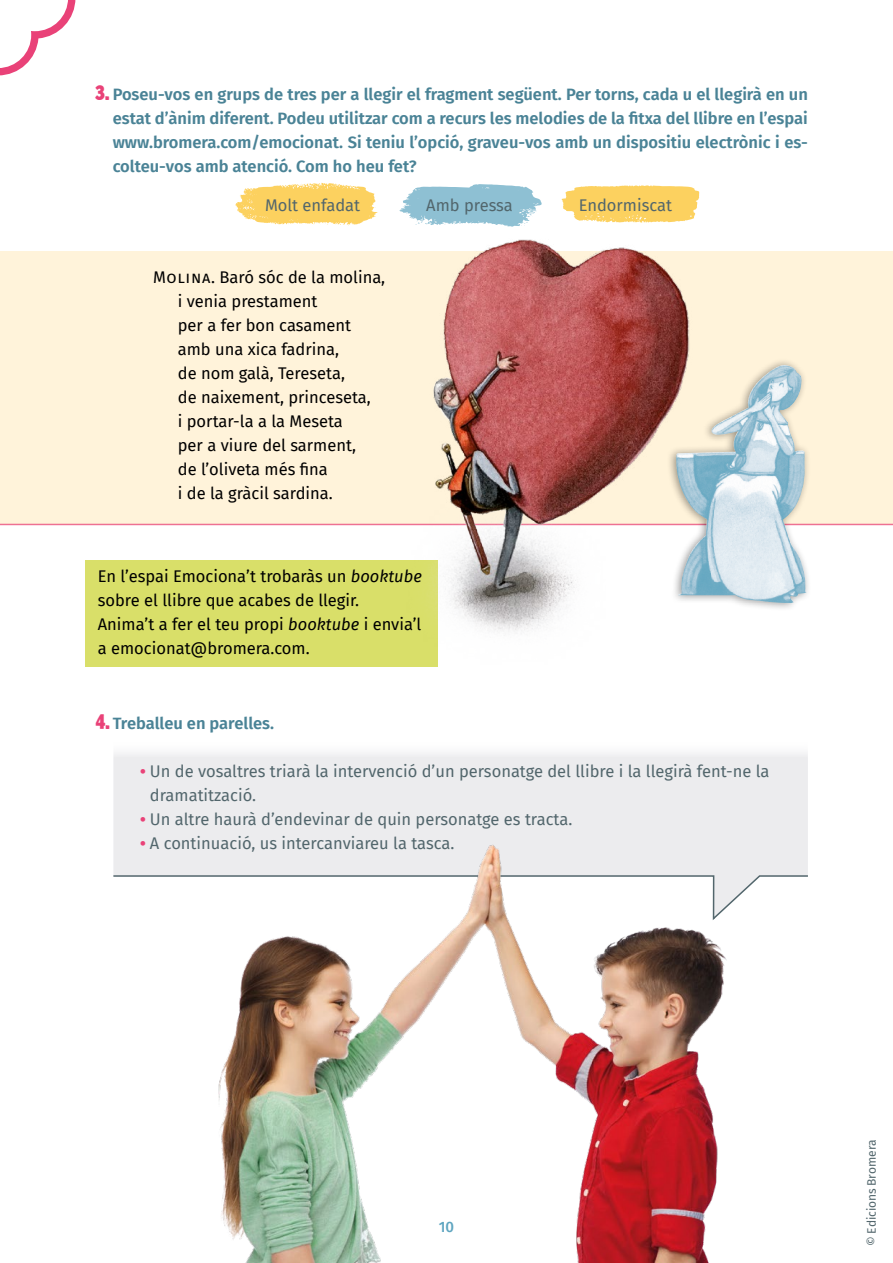
<style>
.page{position:relative;width:893px;height:1263px;background:#fff}
.page>*{position:absolute;margin:0;border:0;box-sizing:border-box;transform-origin:0 0}
.Activitat{font:600 16.5px/24px "Fira Sans";color:#4a8396;text-align:justify}
.Text_activitats{font:16.5px/24px "Fira Sans";color:#52666c}
.Text_activitats-2{font:16.5px "Fira Sans";color:#000}
.Text{font:16.5px/24px "Fira Sans";color:#000}
.t1{font:500 15px "Fira Sans";color:#5ea5c0}
.t2{font:12px "Fira Sans";letter-spacing:-.005em;color:#52666c}
.s1{font-family:"Block Berthold";font-weight:400;font-stretch:condensed;font-size:21px;color:#e94278}
.s2{font-style:italic}
.s3{font-weight:700;color:#e94278}
</style>
<div class="page">
<svg style="left:235px;top:183px;width:101px;height:42px"></svg>
<svg style="left:0;top:0;width:75px;height:75px"></svg>
<div style="left:113px;top:753px;width:695px;height:62px;background:#ececee"></div>
<div style="left:0;top:251px;width:893px;height:273px;background:#fff3da"></div>
<div style="left:85px;top:560px;width:353px;height:106px;background:#d9df69"></div>
<hr style="left:0;top:524px;width:893px;height:1px;background:#e94278">
<div style="left:666px;top:357px;width:145px;height:254px;background:#000;opacity:.4"></div>
<img style="left:756px;top:365px;width:51px;height:238px">
<img style="left:336px;top:184px;width:420px;height:483px">
<img style="left:113px;top:815px;width:695px;height:448px">
<p class="Activitat" style="left:113px;top:82px;width:697px;text-indent:-17px"><span class="s1">3.</span> Poseu-vos en grups de tres per a llegir el fragment següent. Per torns, cada u el llegirà en un estat d’ànim diferent. Podeu utilitzar com a recurs les melodies de la fitxa del llibre en l’espai www.bromera.com/emocionat. Si teniu l’opció, graveu-vos amb un dispositiu electrònic i es&shy;colteu-vos amb atenció. Com ho heu fet?</p>
<p class="Text_activitats" style="left:265px;top:193px;width:97px">Molt enfadat</p>
<p class="Text_activitats" style="left:426px;top:193px;width:88px">Amb pressa</p>
<p class="Text_activitats" style="left:579px;top:193px;width:95px">Endormiscat</p>
<p class="Text_activitats-2" style="left:153px;top:265px;width:234px">Molina. Baró sóc de la molina,</p>
<p class="Text_activitats-2" style="left:178px;top:289px;width:141px">i venia prestament</p>
<p class="Text_activitats-2" style="left:178px;top:313px;width:175px">per a fer bon casament</p>
<p class="Text_activitats-2" style="left:178px;top:337px;width:163px">amb una xica fadrina,</p>
<p class="Text_activitats-2" style="left:178px;top:361px;width:169px">de nom galà, Tereseta,</p>
<p class="Text_activitats-2" style="left:178px;top:385px;width:195px">de naixement, princeseta,</p>
<p class="Text_activitats-2" style="left:178px;top:409px;width:167px">i portar-la a la Meseta</p>
<p class="Text_activitats-2" style="left:178px;top:433px;width:180px">per a viure del sarment,</p>
<p class="Text_activitats-2" style="left:178px;top:457px;width:152px">de l’oliveta més fina</p>
<p class="Text_activitats-2" style="left:178px;top:481px;width:156px">i de la gràcil sardina.</p>
<p class="Text" style="left:98px;top:563px;width:326px">En l’espai Emociona’t trobaràs un <span class="s2">booktube </span>sobre el llibre que acabes de llegir.<br>Anima’t a fer el teu propi <span class="s2">booktube</span> i envia’l a emocionat@bromera.com.</p>
<p class="Activitat" style="left:96px;top:710px;width:180px"><span class="s1">4.</span> Treballeu en parelles.</p>
<p class="Text_activitats" style="left:150px;top:758px;width:621px;text-indent:-10px"><span class="s3">•</span> Un de vosaltres triarà la intervenció d’un personatge del llibre i la llegirà fent-ne la dramatització.</p>
<p class="Text_activitats" style="left:140px;top:806px;width:434px"><span class="s3">•</span> Un altre haurà d’endevinar de quin personatge es tracta.</p>
<p class="Text_activitats" style="left:140px;top:830px;width:316px"><span class="s3">•</span> A continuació, us intercanviareu la tasca.</p>
<p class="t1" style="left:439px;top:1214px;width:17px">10</p>
<p class="t2" style="left:863px;top:1246px;width:108px;rotate:-90deg">© Edicions Bromera</p>
</div>
